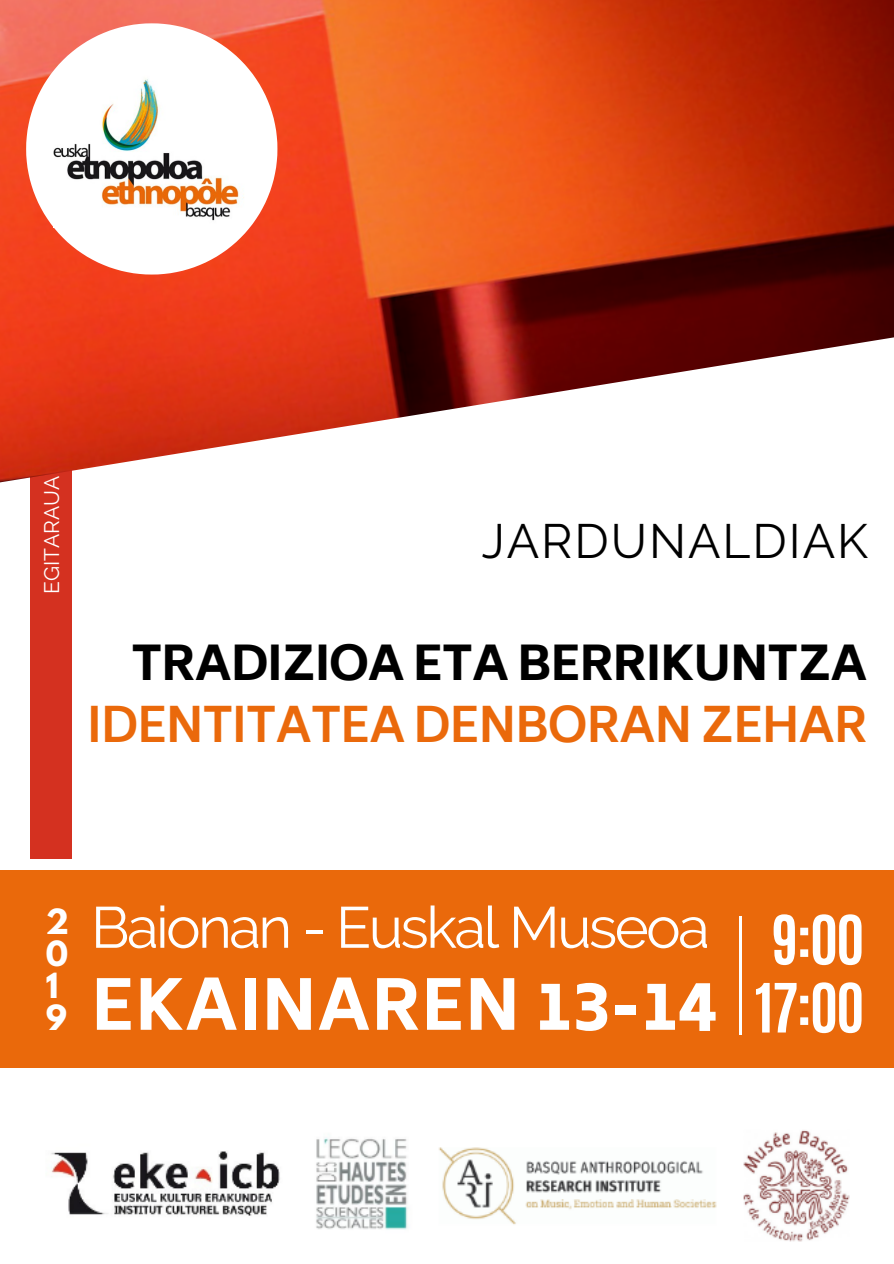
<style>
.page{position:relative;width:894px;height:1264px;background:#fff}
.page>*{position:absolute;margin:0;border:0;box-sizing:border-box;transform-origin:0 0}
.t1{font:800 68.1px "Biryani";color:#fff}
.t2{font:57.9px "Raleway";letter-spacing:-.045em;color:#fff}
.t3{font:700 57.6px/67.9px "Antonio";color:#fff}
.t4{font:48px "Raleway";letter-spacing:.04em;color:#000}
.t5{font:700 47.25px "Biryani";letter-spacing:-.03em;color:#ea690b}
.t6{font:800 47.25px "Biryani";letter-spacing:-.03em;color:#000}
.t7{font:700 30.75px/32.1px "League Spartan";color:#fff}
.t8{font:21px "Raleway";color:#fff}
</style>
<div class="page">
<div style="left:30px;top:89px;width:42px;height:769px;background:#d43120"></div>
<img style="left:0;top:0;width:893px;height:482px">
<svg style="left:26px;top:23px;width:251px;height:251px"></svg>
<img style="left:53px;top:75px;width:193px;height:152px">
<div style="left:0;top:870px;width:893px;height:197px;background:#ea690b"></div>
<hr style="left:739px;top:916px;width:2px;height:119px;background:#fff">
<img style="left:51px;top:1130px;width:799px;height:112px">
<p class="t8" style="left:39px;top:594px;width:120px;rotate:-90deg">EGITARAUA</p>
<p class="t4" style="left:481px;top:512px;width:387px">JARDUNALDIAK</p>
<p class="t6" style="left:131px;top:636px;width:738px">TRADIZIOA ETA BERRIKUNTZA</p>
<p class="t5" style="left:87px;top:697px;width:782px">IDENTITATEA DENBORAN ZEHAR</p>
<p class="t7" style="left:46px;top:909px;width:25px">2<br>0<br>1<br>9</p>
<p class="t2" style="left:91px;top:893px;width:620px">Baionan - Euskal Museoa</p>
<h1 class="t1" style="left:91px;top:966px;width:626px">EKAINAREN 13-14</h1>
<p class="t3" style="left:754px;top:906px;width:111px">9:00<br>17:00</p>
</div>
